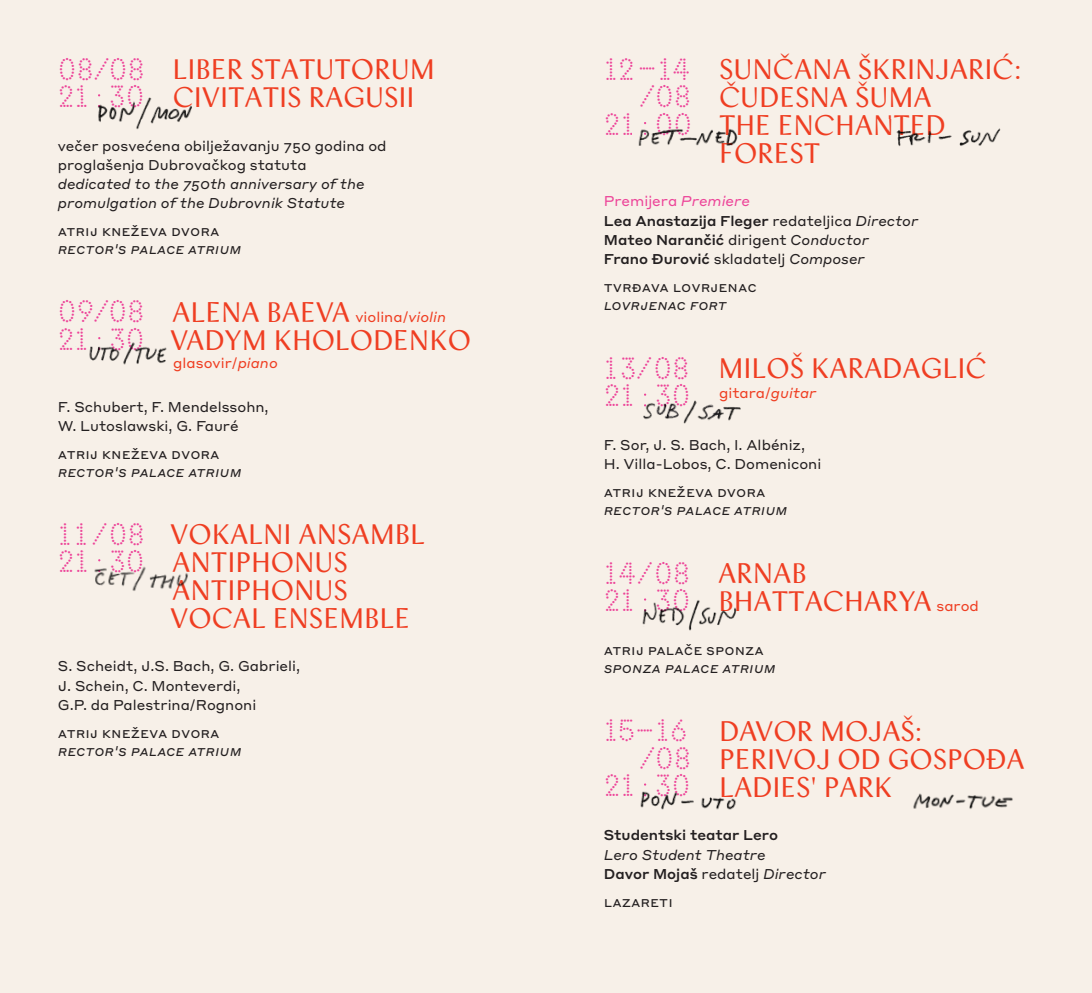
<style>
.page{position:relative;width:1092px;height:993px;background:#fff}
.page>*{position:absolute;margin:0;border:0;box-sizing:border-box;transform-origin:0 0}
.t1{font:700 31.15px/27.5px "Beretta Sans Trial";color:#ed4599}
.t2{font:500 28px/28px "HW Atlantic";letter-spacing:.02em;color:#ef3e22}
.t3{font:14px/19.2px "Styrene A";color:#231f20}
.t4{font:italic 14px/19.2px "Styrene A";color:#231f20}
.t5{font:500 14px/19.2px "Styrene A";color:#231f20}
.t6{font:14px "Styrene A";color:#ef3e22}
.s1{font-family:"Styrene A";font-weight:400;font-size:14px}
.s2{font-family:"Styrene A";font-weight:400;font-style:italic;font-size:14px}
.s3{font-style:italic}
.s4{font-weight:400;color:#ed4599}
.s5{font-weight:400;font-style:italic;color:#ed4599}
.s6{font-weight:400}
.s7{font-weight:400;font-style:italic}
.s8{font-weight:500;font-style:normal}
.s9{font-style:normal}
</style>
<div class="page">
<div style="left:0;top:0;width:1091px;height:992px;background:#f7f0e8"></div>
<img style="left:89px;top:342px;width:78px;height:23px">
<img style="left:94px;top:561px;width:94px;height:30px">
<img style="left:98px;top:95px;width:94px;height:35px">
<img style="left:638px;top:123px;width:100px;height:23px">
<img style="left:896px;top:128px;width:105px;height:18px">
<img style="left:643px;top:393px;width:98px;height:31px">
<img style="left:642px;top:598px;width:95px;height:33px">
<img style="left:913px;top:793px;width:100px;height:16px">
<img style="left:640px;top:791px;width:96px;height:19px">
<h1 class="t1" style="left:58px;top:55px;width:89px">08/08<br>21 30</h1>
<h2 class="t2" style="left:173px;top:54px;width:263px">LIBER STATUTORUM<br>CIVITATIS RAGUSII</h2>
<p class="t3" style="left:58px;top:135px;width:330px">večer posvećena obilježavanju 750 godina od proglašenja Dubrovačkog statuta</p>
<p class="t4" style="left:58px;top:173px;width:308px">dedicated to the 750th anniversary of the promulgation of the Dubrovnik Statute</p>
<p class="t3" style="left:58px;top:220px;width:163px">Atr ij Kneževa dvora</p>
<p class="t4" style="left:58px;top:238px;width:185px">Rector's Palace Atrium</p>
<h1 class="t1" style="left:58px;top:298px;width:88px">09/08<br>21 30</h1>
<h2 class="t2" style="left:171px;top:297px;width:301px">ALENA BAEVA <span class="s1">violina/</span><span class="s2">violin<br></span>VADYM KHOLODENKO</h2>
<p class="t6" style="left:173px;top:351px;width:106px">glasovir/<span class="s3">piano</span></p>
<p class="t3" style="left:58px;top:396px;width:212px">F. Schubert, F. Mendelssohn,<br>W. Lutoslawski, G. Fauré</p>
<p class="t3" style="left:58px;top:443px;width:163px">Atr ij Kneževa dvora</p>
<p class="t4" style="left:58px;top:460px;width:185px">Rector's Palace Atrium</p>
<h1 class="t1" style="left:58px;top:520px;width:88px">11/08<br>21 30</h1>
<h2 class="t2" style="left:171px;top:519px;width:256px">VOKALNI ANSAMBL<br>ANTIPHONUS<br>ANTIPHONUS<br>VOCAL ENSEMBLE</h2>
<p class="t3" style="left:58px;top:655px;width:244px">S. Scheidt, J.S. Bach, G. Gabrieli,<br>J. Schein, C. Monteverdi,<br>G.P. da Palestrina/Rognoni</p>
<p class="t3" style="left:58px;top:722px;width:163px">Atr ij Kneževa dvora</p>
<p class="t4" style="left:58px;top:739px;width:185px">Rector's Palace Atrium</p>
<h1 class="t1" style="left:603px;top:55px;width:90px;text-align:right">12–14 /08<br>21 00</h1>
<h2 class="t2" style="left:719px;top:54px;width:303px">SUNČANA ŠKRINJARIĆ:<br>ČUDESNA ŠUMA<br>THE ENCHANTED<br>FOREST</h2>
<p class="t5" style="left:603px;top:190px;width:316px"><span class="s4">Premijera</span> <span class="s5">Premiere<br></span>Lea Anastazija Fleger <span class="s6">redateljica</span> <span class="s7">Director </span>Mateo Narančić <span class="s6">dirigent</span> <span class="s7">Conductor<br></span>Frano Đurović <span class="s6">skladatelj</span> <span class="s7">Composer</span></p>
<p class="t3" style="left:603px;top:276px;width:155px">Tvrđava Lovr jenac</p>
<p class="t4" style="left:603px;top:294px;width:124px">Lovrjenac Fort</p>
<h1 class="t1" style="left:603px;top:354px;width:88px">13/08<br>21 30</h1>
<h2 class="t2" style="left:718px;top:353px;width:269px">MILOŠ KARADAGLIĆ</h2>
<p class="t6" style="left:719px;top:381px;width:99px">gitara/<span class="s3">guitar</span></p>
<p class="t3" style="left:603px;top:434px;width:219px">F. Sor, J. S. Bach, I. Albéniz,<br>H. Villa-Lobos, C. Domeniconi</p>
<p class="t3" style="left:603px;top:481px;width:163px">Atr ij Kneževa dvora</p>
<p class="t4" style="left:603px;top:499px;width:185px">Rector's Palace Atrium</p>
<h1 class="t1" style="left:603px;top:559px;width:88px">14/08<br>21 30</h1>
<h2 class="t2" style="left:718px;top:558px;width:262px">ARNAB<br>BHATTACHARYA <span class="s1">sarod</span></h2>
<p class="t3" style="left:603px;top:639px;width:162px">Atrij palače sponza</p>
<p class="t4" style="left:603px;top:656px;width:173px">sponza Palace Atrium</p>
<h1 class="t1" style="left:603px;top:716px;width:89px;text-align:right">15–16 /08<br>21 30</h1>
<h2 class="t2" style="left:719px;top:715px;width:306px">DAVOR MOJAŠ:<br>PERIVOJ OD GOSPOĐA<br>LADIES' PARK</h2>
<p class="t5" style="left:603px;top:824px;width:176px">Studentski teatar Lero</p>
<p class="t4" style="left:603px;top:843px;width:224px">Lero Student Theatre<br><span class="s8">Davor Mojaš</span> <span class="s9">redatelj</span> Director</p>
<p class="t3" style="left:603px;top:890px;width:71px">lazar eti</p>
</div>
